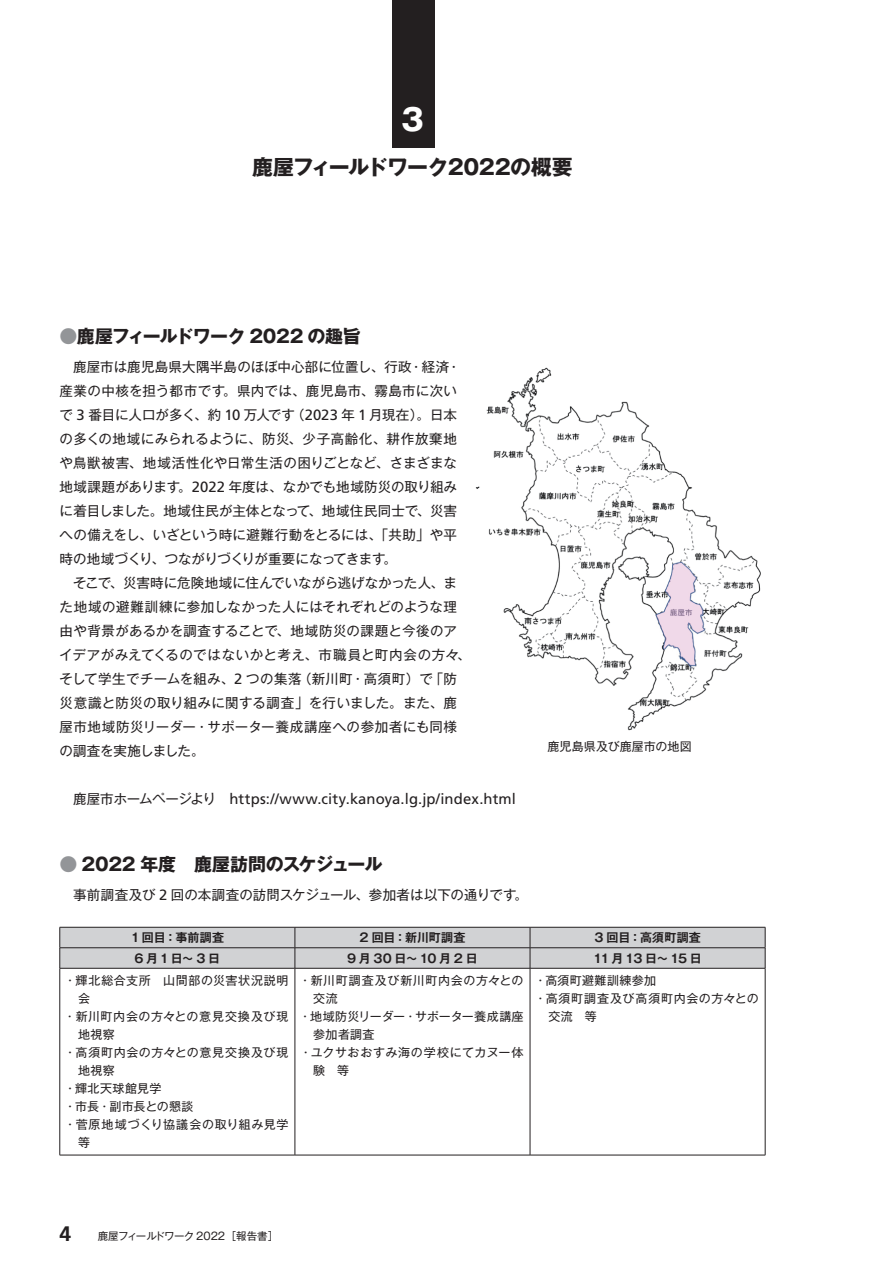
<style>
.page{position:relative;width:893px;height:1263px;background:#fff}
.page>*{position:absolute;margin:0;border:0;box-sizing:border-box;transform-origin:0 0}
.t1{font:700 30px "Gothic MB101 Pro";color:#fff}
.t2{font:700 21px "Gothic MB101 Pro";letter-spacing:-.035em;color:#231f20}
.t3{font:700 21px "Frutiger LT Std";color:#231f20}
.t4{font:700 18px "Gothic MB101 Pro";letter-spacing:-.025em;color:#231f20}
.t5{font:14.85px "Frutiger LT Std";letter-spacing:.005em;color:#231f20}
.t6{font:13.5px/24px "Gothic MB101 Pr 6 N";letter-spacing:.01em;color:#231f20}
.t7{font:12px "Gothic MB101 Pr 6 N";letter-spacing:.04em;color:#231f20}
.t8{font:700 12px "Gothic MB101 Pro De";letter-spacing:.02em;color:#231f20}
.t9{font:12px "Gothic MB101 Pr 6 N";color:#231f20}
.t10{font:12px "Gothic MB101 Pr 6 N";letter-spacing:.06em;color:#231f20}
.t11{font:12px "Gothic MB101 Pro";letter-spacing:.01em;color:#231f20}
.t12{font:700 12px "Gothic MB101 Pro De";letter-spacing:.215em;color:#231f20}
.t13{font:12px "Gothic MB101 Pr 6 N";letter-spacing:-.01em;color:#231f20}
.t14{font:700 12px "Gothic MB101 Pro De";letter-spacing:.14em;color:#231f20}
.t15{font:10.5px "Gothic MB101 Pro";letter-spacing:-.025em;color:#231f20}
.s1{color:#939598}
.s2{font-family:"Frutiger LT Std";font-size:14.85px}
.s3{font-family:"Gothic MB101 Pr 6 N";font-size:13.5px}
</style>
<div class="page">
<div style="left:392px;top:0;width:43px;height:148px;background:#231f20"></div>
<img style="left:475px;top:367px;width:286px;height:364px">
<hr style="left:60px;top:968px;width:235px;height:1px;background:#231f20">
<hr style="left:60px;top:968px;width:1px;height:187px;background:#231f20">
<hr style="left:295px;top:968px;width:235px;height:1px;background:#231f20">
<hr style="left:295px;top:968px;width:1px;height:187px;background:#231f20">
<hr style="left:530px;top:968px;width:235px;height:1px;background:#231f20">
<hr style="left:530px;top:968px;width:1px;height:187px;background:#231f20">
<hr style="left:765px;top:968px;width:1px;height:187px;background:#231f20">
<svg style="left:60px;top:927px;width:706px;height:41px;background:#c7c8ca"></svg>
<hr style="left:60px;top:1155px;width:235px;height:1px;background:#231f20">
<hr style="left:295px;top:1155px;width:235px;height:1px;background:#231f20">
<hr style="left:530px;top:1155px;width:235px;height:1px;background:#231f20">
<h1 class="t1" style="left:401px;top:95px;width:24px">3</h1>
<h2 class="t2" style="left:252px;top:149px;width:322px">鹿屋フィールドワーク2022の概要</h2>
<h3 class="t4" style="left:60px;top:321px;width:303px"><span class="s1">●</span>鹿屋フィールドワーク 2022 の趣旨</h3>
<p class="t6" style="left:60px;top:354px;width:402px;text-indent:14px">鹿屋市は鹿児島県大隅半島のほぼ中心部に位置し、行政・経済・産業の中核を担う都市です。県内では、鹿児島市、霧島市に次いで <span class="s2">3</span> 番目に人口が多く、約 <span class="s2">10</span> 万人です（<span class="s2">2023</span> 年 <span class="s2">1</span> 月現在）。日本の多くの地域にみられるように、防災、少子高齢化、耕作放棄地や鳥獣被害、地域活性化や日常生活の困りごとなど、さまざまな地域課題があります。<span class="s2">2022</span> 年度は、なかでも地域防災の取り組みに着目しました。地域住民が主体となって、地域住民同士で、災害への備えをし、いざという時に避難行動をとるには、「共助」や平時の地域づくり、つながりづくりが重要になってきます。</p>
<p class="t6" style="left:60px;top:570px;width:413px;text-indent:14px">そこで、災害時に危険地域に住んでいながら逃げなかった人、また地域の避難訓練に参加しなかった人にはそれぞれどのような理由や背景があるかを調査することで、地域防災の課題と今後のアイデアがみえてくるのではないかと考え、市職員と町内会の方々、そして学生でチームを組み、<span class="s2">2</span> つの集落（新川町・高須町）で「防災意識と防災の取り組みに関する調査」を行いました。また、鹿屋市地域防災リーダー・サポーター養成講座への参加者にも同様の調査を実施しました。</p>
<p class="t5" style="left:73px;top:790px;width:444px"><span class="s3">鹿屋市ホームページより　</span>https://www.city.kanoya.lg.jp/index.html</p>
<h3 class="t4" style="left:60px;top:849px;width:324px"><span class="s1">●</span> 2022 年度　鹿屋訪問のスケジュール</h3>
<p class="t6" style="left:73px;top:882px;width:456px">事前調査及び <span class="s2">2</span> 回の本調査の訪問スケジュール、参加者は以下の通りです。</p>
<p class="t11" style="left:547px;top:736px;width:146px">鹿児島県及び鹿屋市の地図</p>
<p class="t8" style="left:131px;top:927px;width:95px">1 回目：事前調査</p>
<p class="t8" style="left:359px;top:927px;width:107px">2 回目：新川町調査</p>
<p class="t8" style="left:594px;top:927px;width:108px">3 回目：高須町調査</p>
<p class="t8" style="left:134px;top:948px;width:87px">6月1日～3日</p>
<p class="t12" style="left:347px;top:948px;width:132px">9月30日～10月2日</p>
<p class="t14" style="left:593px;top:948px;width:110px">11月13日～15日</p>
<p class="t7" style="left:64px;top:971px;width:226px">・輝北総合支所　山間部の災害状況説明</p>
<p class="t7" style="left:78px;top:989px;width:13px">会</p>
<p class="t7" style="left:64px;top:1007px;width:226px">・新川町内会の方々との意見交換及び現</p>
<p class="t7" style="left:78px;top:1025px;width:38px">地視察</p>
<p class="t7" style="left:64px;top:1043px;width:226px">・高須町内会の方々との意見交換及び現</p>
<p class="t7" style="left:78px;top:1061px;width:38px">地視察</p>
<p class="t7" style="left:64px;top:1079px;width:99px">・輝北天球館見学</p>
<p class="t13" style="left:64px;top:1097px;width:131px">・市長・副市長との懇談</p>
<p class="t7" style="left:64px;top:1115px;width:238px">・菅原地域づくり協議会の取り組み見学　</p>
<p class="t7" style="left:78px;top:1133px;width:13px">等</p>
<p class="t7" style="left:534px;top:971px;width:123px">・高須町避難訓練参加</p>
<p class="t10" style="left:534px;top:989px;width:226px">・高須町調査及び高須町内会の方々との</p>
<p class="t7" style="left:548px;top:1007px;width:50px">交流　等</p>
<p class="t7" style="left:299px;top:971px;width:226px">・新川町調査及び新川町内会の方々との</p>
<p class="t7" style="left:313px;top:989px;width:26px">交流</p>
<p class="t9" style="left:299px;top:1007px;width:226px">・地域防災リーダー・サポーター養成講座</p>
<p class="t7" style="left:313px;top:1025px;width:75px">参加者調査　</p>
<p class="t7" style="left:300px;top:1043px;width:225px">・ユクサおおすみ海の学校にてカヌー体</p>
<p class="t7" style="left:313px;top:1061px;width:37px">験　等</p>
<h2 class="t3" style="left:60px;top:1222px;width:13px">4</h2>
<p class="t15" style="left:98px;top:1228px;width:182px">鹿屋フィールドワーク 2022［報告書］</p>
</div>
